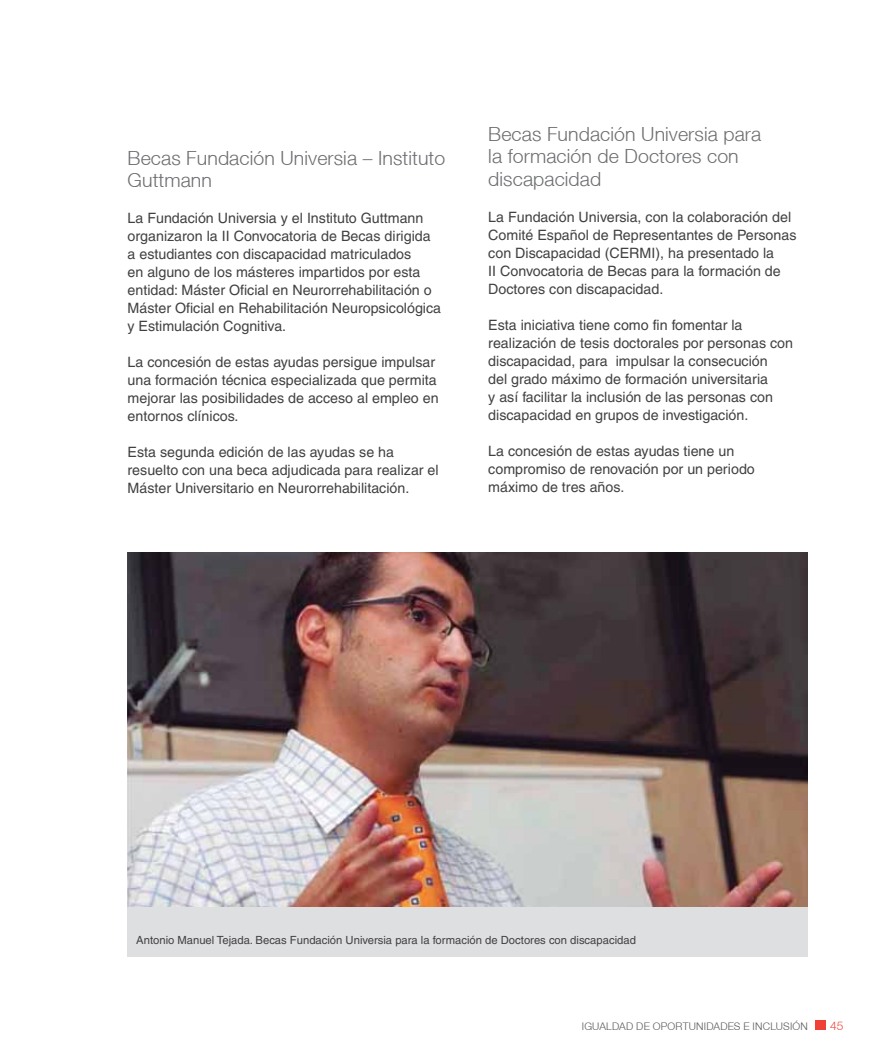
<style>
.page{position:relative;width:893px;height:1063px;background:#fff}
.page>*{position:absolute;margin:0;border:0;box-sizing:border-box;transform-origin:0 0}
.t1{font:300 19.5px/22.5px "Helvetica Neue";letter-spacing:.005em;color:#6d6e71}
.t2{font:14.25px/18px "Helvetica";color:#414042}
.t3{font:300 12px "Helvetica Neue";color:#ef4135}
.t4{font:11.25px "Helvetica";color:#414042}
.t5{font:300 10.5px "Helvetica Neue";letter-spacing:.02em;color:#58595b}
</style>
<div class="page">
<div style="left:816px;top:1020px;width:10px;height:10px;background:#ef4135"></div>
<img style="left:128px;top:553px;width:680px;height:354px">
<div style="left:128px;top:907px;width:680px;height:50px;background:#dedfe0"></div>
<h3 class="t1" style="left:128px;top:146px;width:319px">Becas Fundación Universia – Instituto<br>Guttmann</h3>
<p class="t2" style="left:128px;top:209px;width:315px">La Fundación Universia y el Instituto Guttmann organizaron la II Convocatoria de Becas dirigida a estudiantes con discapacidad matriculados<br>en alguno de los másteres impartidos por esta entidad: Máster Oficial en Neurorrehabilitación o Máster Oficial en Rehabilitación Neuropsicológica y Estimulación Cognitiva.</p>
<p class="t2" style="left:128px;top:353px;width:313px">La concesión de estas ayudas persigue impulsar una formación técnica especializada que permita mejorar las posibilidades de acceso al empleo en entornos clínicos.</p>
<p class="t2" style="left:128px;top:443px;width:313px">Esta segunda edición de las ayudas se ha resuelto con una beca adjudicada para realizar el<br>Máster Universitario en Neurorrehabilitación.</p>
<h3 class="t1" style="left:488px;top:122px;width:275px">Becas Fundación Universia para la formación de Doctores con discapacidad</h3>
<p class="t2" style="left:488px;top:208px;width:310px">La Fundación Universia, con la colaboración del Comité Español de Representantes de Personas con Discapacidad (CERMI), ha presentado la<br>II Convocatoria de Becas para la formación de Doctores con discapacidad.</p>
<p class="t2" style="left:488px;top:316px;width:306px">Esta iniciativa tiene como fin fomentar la realización de tesis doctorales por personas con discapacidad, para impulsar la consecución<br>del grado máximo de formación universitaria<br>y así facilitar la inclusión de las personas con discapacidad en grupos de investigación.</p>
<p class="t2" style="left:488px;top:442px;width:268px">La concesión de estas ayudas tiene un compromiso de renovación por un periodo máximo de tres años.</p>
<p class="t4" style="left:136px;top:933px;width:501px">Antonio Manuel Tejada. Becas Fundación Universia para la formación de Doctores con discapacidad</p>
<p class="t5" style="left:582px;top:1020px;width:11px">Igua</p>
<p class="t5" style="left:606px;top:1020px;width:14px">ldad</p>
<p class="t5" style="left:636px;top:1020px;width:20px">de opor</p>
<p class="t5" style="left:683px;top:1020px;width:9px">tunidades</p>
<p class="t5" style="left:743px;top:1020px;width:11px">e inc</p>
<p class="t5" style="left:770px;top:1020px;width:10px">lusión</p>
<p class="t3" style="left:830px;top:1018px;width:15px">45</p>
</div>
